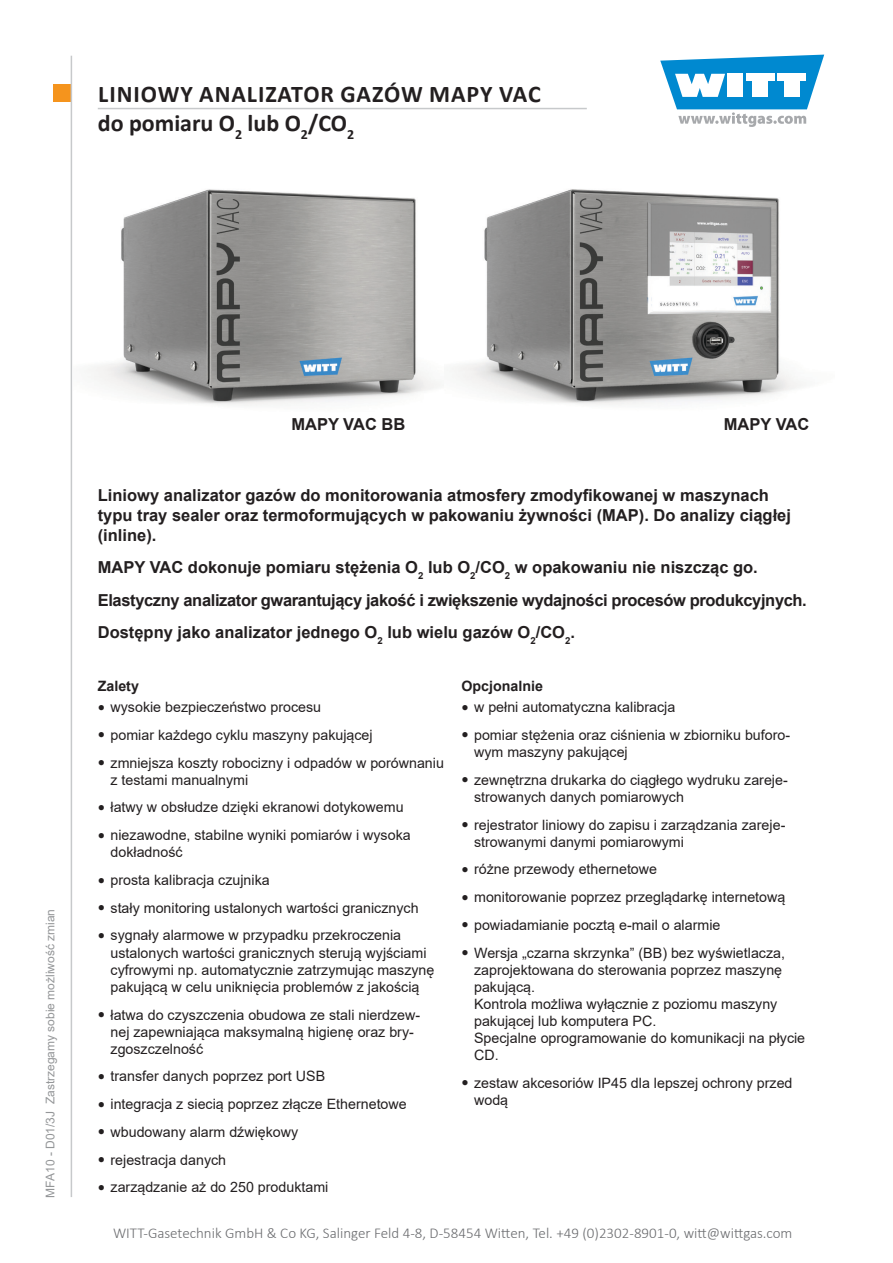
<style>
.page{position:relative;width:893px;height:1263px;background:#fff}
.page>*{position:absolute;margin:0;border:0;box-sizing:border-box;transform-origin:0 0}
.t1{font:700 24px/28.8px "Calibri";letter-spacing:.03em;color:#231f20}
.Einleitungstext{font:700 16.5px/19.8px "Arial";color:#231f20}
.Einleitungstext-2{font:700 16.5px "Arial";letter-spacing:-.025em;color:#231f20}
.t2{font:300 15px "Calibri";color:#6b6c6f}
.t3{font:14.25px/17.1px "Arial";color:#231f20}
.Überschrift{font:700 14.25px "Arial";color:#231f20}
.t4{font:12px "Arial";color:#949698}
.s1{font-family:"Bookman Old Style";font-size:12px}
</style>
<div class="page">
<div style="left:53px;top:85px;width:17px;height:17px;background:#f5941d"></div>
<svg style="left:660px;top:55px;width:164px;height:72px"></svg>
<hr style="left:71px;top:56px;width:1px;height:1141px;background:#c7c9cb">
<hr style="left:98px;top:108px;width:489px;height:1px;background:#c7c9cb">
<img style="left:88px;top:189px;width:352px;height:217px">
<img style="left:452px;top:189px;width:351px;height:216px">
<h1 class="t1" style="left:98px;top:79px;width:444px">LINIOWY ANALIZATOR GAZÓW MAPY VAC do pomiaru O<sub>2</sub> lub O<sub>2</sub>/CO<sub>2</sub></h1>
<p class="t4" style="left:42px;top:1197px;width:290px;rotate:-90deg">MFA10 - D01/3J Zastrzegamy sobie możliwość zmian</p>
<p class="Einleitungstext" style="left:291px;top:414px;width:115px">MAPY VAC BB</p>
<p class="Einleitungstext" style="left:724px;top:414px;width:87px">MAPY VAC</p>
<p class="Einleitungstext" style="left:98px;top:485px;width:695px">Liniowy analizator gazów do monitorowania atmosfery zmodyfikowanej w maszynach typu tray sealer oraz termoformujących w pakowaniu żywności (MAP). Do analizy ciągłej (inline).</p>
<p class="Einleitungstext" style="left:98px;top:558px;width:661px">MAPY VAC dokonuje pomiaru stężenia O<sub>2</sub> lub O<sub>2</sub>/CO<sub>2</sub> w opakowaniu nie niszcząc go.</p>
<p class="Einleitungstext-2" style="left:98px;top:588px;width:711px">Elastyczny analizator gwarantujący jakość i zwiększenie wydajności procesów produkcyjnych.</p>
<p class="Einleitungstext" style="left:98px;top:623px;width:479px">Dostępny jako analizator jednego O<sub>2</sub> lub wielu gazów O<sub>2</sub>/CO<sub>2</sub>.</p>
<p class="Überschrift" style="left:98px;top:676px;width:43px">Zalety</p>
<p class="t3" style="left:98px;top:698px;width:225px"><span class="s1">●</span> wysokie bezpieczeństwo procesu</p>
<p class="t3" style="left:98px;top:726px;width:276px"><span class="s1">●</span> pomiar każdego cyklu maszyny pakującej</p>
<p class="t3" style="left:111px;top:754px;width:335px;text-indent:-13px"><span class="s1">●</span> zmniejsza koszty robocizny i odpadów w porównaniu z testami manualnymi</p>
<p class="t3" style="left:98px;top:799px;width:307px"><span class="s1">●</span> łatwy w obsłudze dzięki ekranowi dotykowemu</p>
<p class="t3" style="left:111px;top:826px;width:302px;text-indent:-13px"><span class="s1">●</span> niezawodne, stabilne wyniki pomiarów i wysoka dokładność</p>
<p class="t3" style="left:98px;top:871px;width:173px"><span class="s1">●</span> prosta kalibracja czujnika</p>
<p class="t3" style="left:98px;top:899px;width:322px"><span class="s1">●</span> stały monitoring ustalonych wartości granicznych</p>
<p class="t3" style="left:111px;top:927px;width:325px;text-indent:-13px"><span class="s1">●</span> sygnały alarmowe w przypadku przekroczenia ustalonych wartości granicznych sterują wyjściami cyfrowymi np. automatycznie zatrzymując maszynę pakującą w celu uniknięcia problemów z jakością</p>
<p class="t3" style="left:111px;top:1006px;width:311px;text-indent:-13px"><span class="s1">●</span> łatwa do czyszczenia obudowa ze stali nierdzew&shy;nej zapewniająca maksymalną higienę oraz bry&shy;zgoszczelność</p>
<p class="t3" style="left:98px;top:1068px;width:229px"><span class="s1">●</span> transfer danych poprzez port USB</p>
<p class="t3" style="left:98px;top:1095px;width:310px"><span class="s1">●</span> integracja z siecią poprzez złącze Ethernetowe</p>
<p class="t3" style="left:98px;top:1123px;width:202px"><span class="s1">●</span> wbudowany alarm dźwiękowy</p>
<p class="t3" style="left:98px;top:1151px;width:130px"><span class="s1">●</span> rejestracja danych</p>
<p class="t3" style="left:98px;top:1179px;width:232px"><span class="s1">●</span> zarządzanie aż do 250 produktami</p>
<p class="Überschrift" style="left:461px;top:676px;width:83px">Opcjonalnie</p>
<p class="t3" style="left:461px;top:698px;width:215px"><span class="s1">●</span> w pełni automatyczna kalibracja</p>
<p class="t3" style="left:474px;top:726px;width:318px;text-indent:-13px"><span class="s1">●</span> pomiar stężenia oraz ciśnienia w zbiorniku buforo&shy;wym maszyny pakującej</p>
<p class="t3" style="left:474px;top:771px;width:315px;text-indent:-13px"><span class="s1">●</span> zewnętrzna drukarka do ciągłego wydruku zareje&shy;strowanych danych pomiarowych</p>
<p class="t3" style="left:474px;top:816px;width:313px;text-indent:-13px"><span class="s1">●</span> rejestrator liniowy do zapisu i zarządzania zareje&shy;strowanymi danymi pomiarowymi</p>
<p class="t3" style="left:461px;top:861px;width:197px"><span class="s1">●</span> różne przewody ethernetowe</p>
<p class="t3" style="left:461px;top:888px;width:326px"><span class="s1">●</span> monitorowanie poprzez przeglądarkę internetową</p>
<p class="t3" style="left:461px;top:916px;width:261px"><span class="s1">●</span> powiadamianie pocztą e-mail o alarmie</p>
<p class="t3" style="left:474px;top:944px;width:333px;text-indent:-13px"><span class="s1">●</span> Wersja „czarna skrzynka” (BB) bez wyświetlacza, zaprojektowana do sterowania poprzez maszynę pakującą.<br>Kontrola możliwa wyłącznie z poziomu maszyny pakującej lub komputera PC.<br>Specjalne oprogramowanie do komunikacji na płycie CD.</p>
<p class="t3" style="left:474px;top:1074px;width:320px;text-indent:-13px"><span class="s1">●</span> zestaw akcesoriów IP45 dla lepszej ochrony przed wodą</p>
<p class="t2" style="left:113px;top:1224px;width:681px">WITT-Gasetechnik GmbH &amp; Co KG, Salinger Feld 4-8, D-58454 Witten, Tel. +49 (0)2302-8901-0, witt@wittgas.com</p>
</div>
